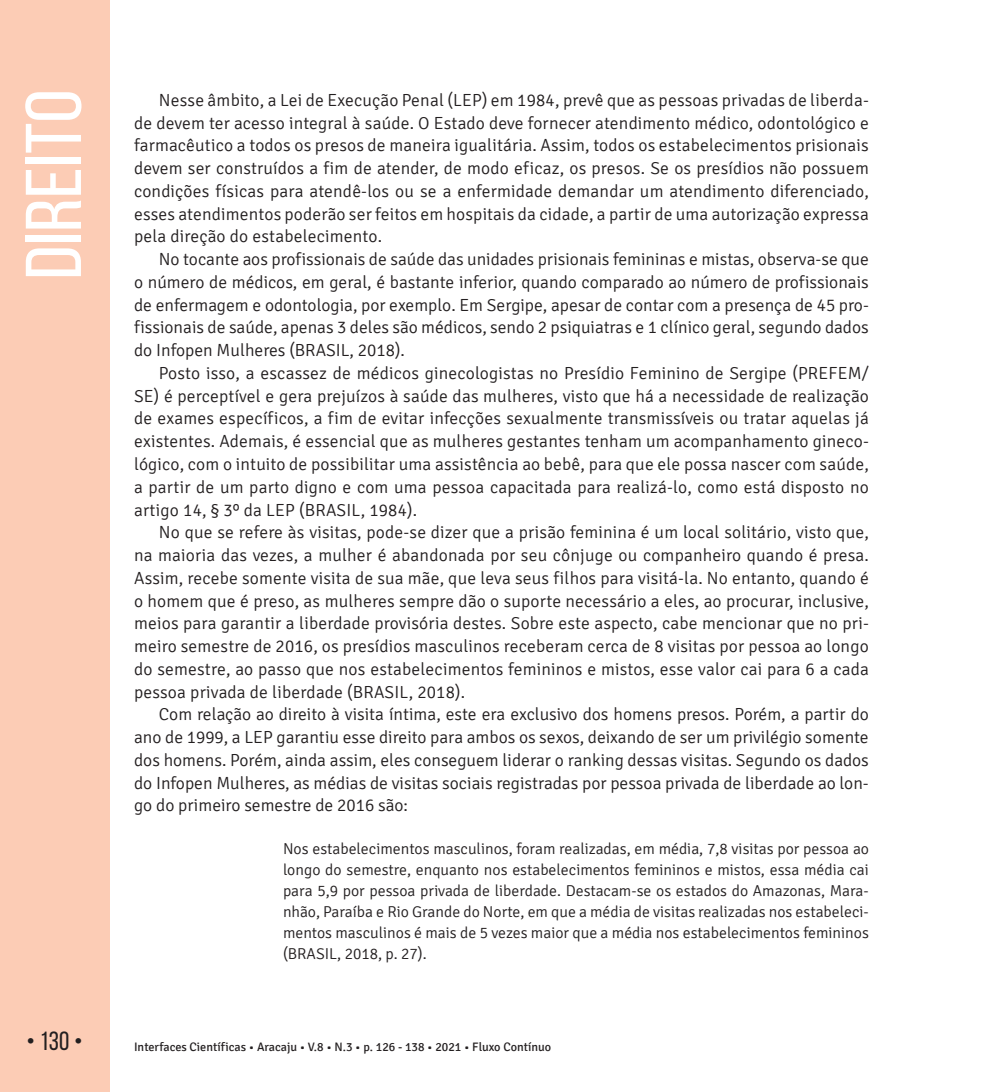
<style>
.page{position:relative;width:993px;height:1092px;background:#fff}
.page>*{position:absolute;margin:0;border:0;box-sizing:border-box;transform-origin:0 0}
.t1{font:78.75px "Bebas Neue";color:#fff;scale:1.09 1}
.t2{font:26.25px "Bebas Neue";color:#231f20}
.t3{font:300 17.5px/22.8px "Signika";letter-spacing:.005em;color:#231f20;text-align:justify}
.t4{font:300 15.75px/21px "Signika";color:#231f20;text-align:justify}
.t5{font:12.25px "Signika";color:#231f20}
</style>
<div class="page">
<div style="left:0;top:0;width:109px;height:1091px;background:#fcccb5"></div>
<h1 class="t1" style="left:11px;top:279px;width:176px;rotate:-90deg">Direito</h1>
<p class="t3" style="left:134px;top:89px;width:736px;text-indent:25px">Nesse âmbito, a Lei de Execução Penal (LEP) em 1984, prevê que as pessoas privadas de liberda&shy;de devem ter acesso integral à saúde. O Estado deve fornecer atendimento médico, odontológico e farmacêutico a todos os presos de maneira igualitária. Assim, todos os estabelecimentos prisionais devem ser construídos a fim de atender, de modo eficaz, os presos. Se os presídios não possuem condições físicas para atendê-los ou se a enfermidade demandar um atendimento diferenciado, esses atendimentos poderão ser feitos em hospitais da cidade, a partir de uma autorização expressa pela direção do estabelecimento.</p>
<p class="t3" style="left:134px;top:248px;width:736px;text-indent:25px">No tocante aos profissionais de saúde das unidades prisionais femininas e mistas, observa-se que o número de médicos, em geral, é bastante inferior, quando comparado ao número de profissionais de enfermagem e odontologia, por exemplo. Em Sergipe, apesar de contar com a presença de 45 pro&shy;fissionais de saúde, apenas 3 deles são médicos, sendo 2 psiquiatras e 1 clínico geral, segundo dados do Infopen Mulheres (BRASIL, 2018).</p>
<p class="t3" style="left:134px;top:362px;width:736px;text-indent:25px">Posto isso, a escassez de médicos ginecologistas no Presídio Feminino de Sergipe (PREFEM/ SE) é perceptível e gera prejuízos à saúde das mulheres, visto que há a necessidade de realização de exames específicos, a fim de evitar infecções sexualmente transmissíveis ou tratar aquelas já existentes. Ademais, é essencial que as mulheres gestantes tenham um acompanhamento gineco&shy;lógico, com o intuito de possibilitar uma assistência ao bebê, para que ele possa nascer com saúde, a partir de um parto digno e com uma pessoa capacitada para realizá-lo, como está disposto no artigo 14, § 3º da LEP (BRASIL, 1984).</p>
<p class="t3" style="left:134px;top:521px;width:736px;text-indent:25px">No que se refere às visitas, pode-se dizer que a prisão feminina é um local solitário, visto que, na maioria das vezes, a mulher é abandonada por seu cônjuge ou companheiro quando é presa.<br>Assim, recebe somente visita de sua mãe, que leva seus filhos para visitá-la. No entanto, quando é o homem que é preso, as mulheres sempre dão o suporte necessário a eles, ao procurar, inclusive, meios para garantir a liberdade provisória destes. Sobre este aspecto, cabe mencionar que no pri&shy;meiro semestre de 2016, os presídios masculinos receberam cerca de 8 visitas por pessoa ao longo do semestre, ao passo que nos estabelecimentos femininos e mistos, esse valor cai para 6 a cada pessoa privada de liberdade (BRASIL, 2018).</p>
<p class="t3" style="left:134px;top:703px;width:736px;text-indent:25px">Com relação ao direito à visita íntima, este era exclusivo dos homens presos. Porém, a partir do ano de 1999, a LEP garantiu esse direito para ambos os sexos, deixando de ser um privilégio somente dos homens. Porém, ainda assim, eles conseguem liderar o ranking dessas visitas. Segundo os dados do Infopen Mulheres, as médias de visitas sociais registradas por pessoa privada de liberdade ao lon&shy;go do primeiro semestre de 2016 são:</p>
<p class="t4" style="left:283px;top:837px;width:587px">Nos estabelecimentos masculinos, foram realizadas, em média, 7,8 visitas por pessoa ao longo do semestre, enquanto nos estabelecimentos femininos e mistos, essa média cai para 5,9 por pessoa privada de liberdade. Destacam-se os estados do Amazonas, Mara&shy;nhão, Paraíba e Rio Grande do Norte, em que a média de visitas realizadas nos estabeleci&shy;mentos masculinos é mais de 5 vezes maior que a média nos estabelecimentos femininos (BRASIL, 2018, p. 27).</p>
<h2 class="t2" style="left:26px;top:1026px;width:58px">• 130 •</h2>
<p class="t5" style="left:134px;top:1040px;width:418px">Interfaces Científicas • Aracaju • V.8 • N.3 • p. 126 - 138 • 2021 • Fluxo Contínuo</p>
</div>
